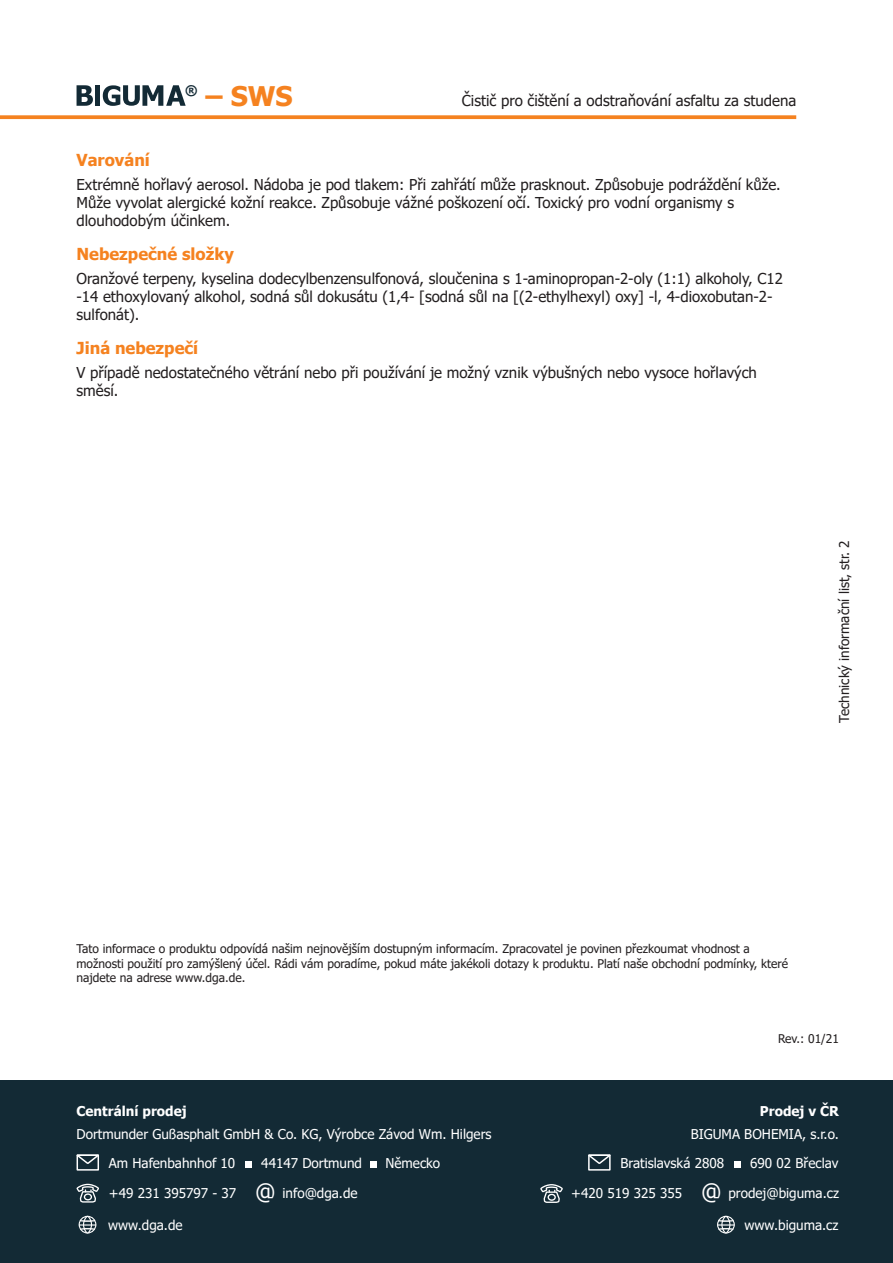
<style>
.page{position:relative;width:893px;height:1263px;background:#fff}
.page>*{position:absolute;margin:0;border:0;box-sizing:border-box;transform-origin:0 0}
.t1{font:700 27px "Tahoma";color:#f58220}
.t2{font:700 16.5px "Tahoma";color:#f58220}
.t3{font:15px/18px "Tahoma";color:#231f20}
.t4{font:13.5px/28.2px "Tahoma";color:#fff}
.t5{font:13.5px "Tahoma";color:#231f20}
.t6{font:700 13.5px "Tahoma";color:#fff}
.t7{font:700 13.5px "Tahoma";color:#132a35}
.t8{font:12px/14.4px "Tahoma";color:#231f20}
.s1{font-size:22.5px}
</style>
<div class="page">
<svg style="left:0;top:115px;width:796px;height:4px;background:#f58b31"></svg>
<hr style="left:96px;top:85px;width:4px;height:21px;background:#132a35">
<svg style="left:77px;top:85px;width:16px;height:21px"></svg>
<svg style="left:103px;top:85px;width:83px;height:21px"></svg>
<div style="left:0;top:1081px;width:893px;height:182px;background:#132a35"></div>
<svg style="left:77px;top:1154px;width:22px;height:16px"></svg>
<div style="left:245px;top:1161px;width:6px;height:7px;background:#fff"></div>
<svg style="left:77px;top:1184px;width:22px;height:18px"></svg>
<div style="left:371px;top:1161px;width:6px;height:7px;background:#fff"></div>
<div style="left:79px;top:1216px;width:17px;height:17px;border:1px solid #fff;border-radius:50%"></div>
<div style="left:83px;top:1216px;width:9px;height:17px;border:1px solid #fff;border-radius:50%"></div>
<svg style="left:79px;top:1219px;width:17px;height:12px"></svg>
<svg style="left:588px;top:1154px;width:23px;height:16px"></svg>
<div style="left:734px;top:1161px;width:6px;height:7px;background:#fff"></div>
<svg style="left:540px;top:1184px;width:23px;height:19px"></svg>
<div style="left:717px;top:1216px;width:18px;height:17px;border:1px solid #fff;border-radius:50%"></div>
<div style="left:721px;top:1216px;width:9px;height:17px;border:1px solid #fff;border-radius:50%"></div>
<svg style="left:717px;top:1219px;width:18px;height:12px"></svg>
<p class="t7" style="left:185px;top:82px;width:14px">®</p>
<h1 class="t1" style="left:206px;top:78px;width:89px">– SWS</h1>
<p class="t3" style="left:462px;top:92px;width:336px">Čistič pro čištění a odstraňování asfaltu za studena</p>
<p class="t2" style="left:77px;top:148px;width:75px">Varování</p>
<p class="t3" style="left:77px;top:176px;width:706px">Extrémně hořlavý aerosol. Nádoba je pod tlakem: Při zahřátí může prasknout. Způsobuje podráždění kůže.<br>Může vyvolat alergické kožní reakce. Způsobuje vážné poškození očí. Toxický pro vodní organismy s dlouhodobým účinkem.</p>
<p class="t2" style="left:77px;top:242px;width:159px">Nebezpečné složky</p>
<p class="t3" style="left:77px;top:270px;width:708px">Oranžové terpeny, kyselina dodecylbenzensulfonová, sloučenina s 1-aminopropan-2-oly (1:1) alkoholy, C12 -14 ethoxylovaný alkohol, sodná sůl dokusátu (1,4- [sodná sůl na [(2-ethylhexyl) oxy] -l, 4-dioxobutan-2- sulfonát).</p>
<p class="t2" style="left:77px;top:336px;width:123px">Jiná nebezpečí</p>
<p class="t3" style="left:77px;top:365px;width:682px">V případě nedostatečného větrání nebo při používání je možný vznik výbušných nebo vysoce hořlavých směsí.</p>
<p class="t5" style="left:835px;top:723px;width:184px;rotate:-90deg">Technický informační list, str. 2</p>
<p class="t8" style="left:77px;top:942px;width:713px">Tato informace o produktu odpovídá našim nejnovějším dostupným informacím. Zpracovatel je povinen přezkoumat vhodnost a možnosti použití pro zamýšlený účel. Rádi vám poradíme, pokud máte jakékoli dotazy k produktu. Platí naše obchodní podmínky, které najdete na adrese www.dga.de.</p>
<p class="t8" style="left:778px;top:1032px;width:62px">Rev.: 01/21</p>
<p class="t6" style="left:77px;top:1102px;width:112px">Centrální prodej</p>
<p class="t4" style="left:109px;top:1121px;width:384px;text-indent:-32px">Dortmunder Gußasphalt GmbH &amp; Co. KG, Výrobce Závod Wm. Hilgers<br>Am Hafenbahnhof 10</p>
<p class="t4" style="left:385px;top:1149px;width:56px">Německo</p>
<p class="t4" style="left:261px;top:1149px;width:102px">44147 Dortmund</p>
<p class="t4" style="left:109px;top:1180px;width:250px">+49 231 395797 - 37 <span class="s1">@</span> info@dga.de</p>
<p class="t4" style="left:108px;top:1212px;width:76px">www.dga.de</p>
<p class="t6" style="left:760px;top:1102px;width:81px">Prodej v ČR</p>
<p class="t4" style="left:620px;top:1121px;width:220px;text-indent:70px">BIGUMA BOHEMIA, s.r.o.<br>Bratislavská 2808</p>
<p class="t4" style="left:750px;top:1149px;width:90px">690 02 Břeclav</p>
<p class="t4" style="left:571px;top:1180px;width:269px">+420 519 325 355 <span class="s1">@</span> prodej@biguma.cz</p>
<p class="t4" style="left:744px;top:1212px;width:95px">www.biguma.cz</p>
</div>
